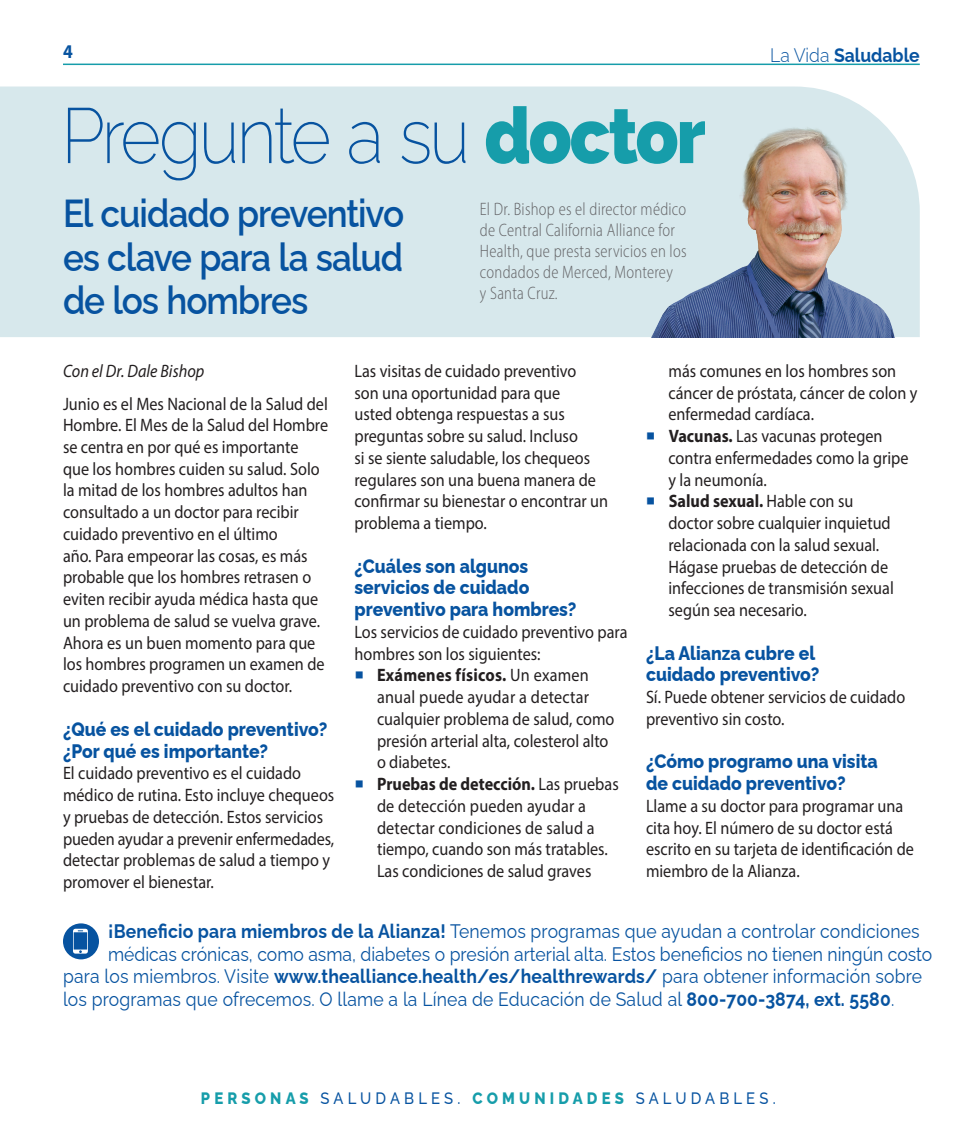
<style>
.page{position:relative;width:972px;height:1134px;background:#fff}
.page>*{position:absolute;margin:0;border:0;box-sizing:border-box;transform-origin:0 0}
.t1{font:200 78px "Raleway";letter-spacing:-.045em;color:#0753a0;scale:.9 1}
.t2{font:600 39px/43.5px "Raleway";letter-spacing:-.03em;color:#0753a0;text-align:justify;scale:.9 1}
.t3{font:19.5px "Raleway";letter-spacing:.01em;color:#0753a0;scale:.9 1}
.t4{font:800 19.5px/21.8px "Raleway";color:#0753a0;scale:.9 1}
.t5{font:700 19.5px "Raleway";color:#0753a0;scale:.9 1}
.t6{font:700 19.5px "Myriad Pro";color:#0753a0;scale:.9 1}
.t7{font:18px/21.8px "Myriad Pro";color:#231f20;scale:.9 1}
.t8{font:300 semi-condensed 18px/21px "Myriad Pro";letter-spacing:.015em;color:#636366;scale:.9 1}
.t9{font:italic 18px "Myriad Pro";color:#231f20;scale:.9 1}
.t10{font:500 16.5px "Raleway";letter-spacing:.28em;color:#0753a0;scale:.9 1}
.s1{font-weight:900;color:#169daa}
.s2{font-weight:300}
.s3{font-family:"Minion Pro";font-weight:500;font-size:24px;color:#0753a0}
.s4{font-weight:700}
.s5{font-weight:800;color:#169daa}
</style>
<div class="page">
<div style="left:0;top:87px;width:874px;height:250px;background:#d7e8ec"></div>
<div style="left:63px;top:923px;width:36px;height:36px;background:#0753a0;border-radius:50%"></div>
<svg style="left:73px;top:929px;width:15px;height:25px"></svg>
<img style="left:623px;top:115px;width:297px;height:222px">
<hr style="left:63px;top:64px;width:857px;height:1px;background:#169daa">
<p class="t6" style="left:63px;top:39px;width:12px">4</p>
<h1 class="t1" style="left:61px;top:73px;width:718px">Pregunte a su <span class="s1">doctor</span></h1>
<p class="t8" style="left:480px;top:199px;width:231px">El Dr. Bishop es el director médico de Central California Alliance for<br>Health, que presta servicios en los condados de Merced, Monterey<br>y Santa Cruz.</p>
<h2 class="t2" style="left:63px;top:188px;width:381px">El cuidado preventivo es clave para la salud de los hombres</h2>
<p class="t5" style="left:770px;top:40px;width:168px"><span class="s2">La Vida</span> Saludable</p>
<p class="t9" style="left:63px;top:360px;width:159px">Con el Dr. Dale Bishop</p>
<p class="t7" style="left:63px;top:392px;width:296px">Junio es el Mes Nacional de la Salud del Hombre. El Mes de la Salud del Hombre se centra en por qué es importante que los hombres cuiden su salud. Solo la mitad de los hombres adultos han consultado a un doctor para recibir cuidado preventivo en el último<br>año. Para empeorar las cosas, es más probable que los hombres retrasen o eviten recibir ayuda médica hasta que un problema de salud se vuelva grave.<br>Ahora es un buen momento para que los hombres programen un examen de cuidado preventivo con su doctor.</p>
<p class="t4" style="left:63px;top:716px;width:295px">¿Qué es el cuidado preventivo? ¿Por qué es importante?</p>
<p class="t7" style="left:63px;top:762px;width:303px">El cuidado preventivo es el cuidado médico de rutina. Esto incluye chequeos y pruebas de detección. Estos servicios pueden ayudar a prevenir enfermedades, detectar problemas de salud a tiempo y promover el bienestar.</p>
<p class="t7" style="left:355px;top:360px;width:283px">Las visitas de cuidado preventivo<br>son una oportunidad para que<br>usted obtenga respuestas a sus preguntas sobre su salud. Incluso<br>si se siente saludable, los chequeos regulares son una buena manera de confirmar su bienestar o encontrar un problema a tiempo.</p>
<p class="t4" style="left:354px;top:553px;width:248px">¿Cuáles son algunos servicios de cuidado preventivo para hombres?</p>
<p class="t7" style="left:354px;top:621px;width:305px">Los servicios de cuidado preventivo para hombres son los siguientes:</p>
<p class="t7" style="left:377px;top:664px;width:265px;text-indent:-23px"><span class="s3">■</span> <span class="s4">Exámenes físicos.</span> Un examen anual puede ayudar a detectar cualquier problema de salud, como presión arterial alta, colesterol alto o diabetes.</p>
<p class="t7" style="left:377px;top:773px;width:270px;text-indent:-23px"><span class="s3">■</span> <span class="s4">Pruebas de detección.</span> Las pruebas de detección pueden ayudar a detectar condiciones de salud a tiempo, cuando son más tratables.<br>Las condiciones de salud graves</p>
<p class="t7" style="left:669px;top:360px;width:278px">más comunes en los hombres son cáncer de próstata, cáncer de colon y enfermedad cardíaca.</p>
<p class="t7" style="left:669px;top:425px;width:268px;text-indent:-23px"><span class="s3">■</span> <span class="s4">Vacunas.</span> Las vacunas protegen contra enfermedades como la gripe y la neumonía.</p>
<p class="t7" style="left:669px;top:490px;width:252px;text-indent:-23px"><span class="s3">■</span> <span class="s4">Salud sexual.</span> Hable con su doctor sobre cualquier inquietud relacionada con la salud sexual.<br>Hágase pruebas de detección de infecciones de transmisión sexual según sea necesario.</p>
<p class="t4" style="left:646px;top:640px;width:194px">¿La Alianza cubre el cuidado preventivo?</p>
<p class="t7" style="left:646px;top:686px;width:290px">Sí. Puede obtener servicios de cuidado preventivo sin costo.</p>
<p class="t4" style="left:646px;top:748px;width:259px">¿Cómo programo una visita de cuidado preventivo?</p>
<p class="t7" style="left:646px;top:795px;width:299px">Llame a su doctor para programar una cita hoy. El número de su doctor está escrito en su tarjeta de identificación de miembro de la Alianza.</p>
<p class="t3" style="left:108px;top:916px;width:903px"><span class="s4">¡Beneficio para miembros de la Alianza!</span> Tenemos programas que ayudan a controlar condiciones</p>
<p class="t3" style="left:108px;top:938px;width:918px">médicas crónicas, como asma, diabetes o presión arterial alta. Estos beneficios no tienen ningún costo</p>
<p class="t3" style="left:63px;top:961px;width:956px">para los miembros. Visite <span class="s4">www.thealliance.health/es/healthrewards/</span> para obtener información sobre</p>
<p class="t3" style="left:63px;top:983px;width:925px">los programas que ofrecemos. O llame a la Línea de Educación de Salud al <span class="s4">800-700-3874, ext. 5580</span>.</p>
<p class="t10" style="left:201px;top:1085px;width:640px"><span class="s5">PERSONAS</span> SALUDABLES. <span class="s5">COMUNIDADES</span> SALUDABLES.</p>
</div>
